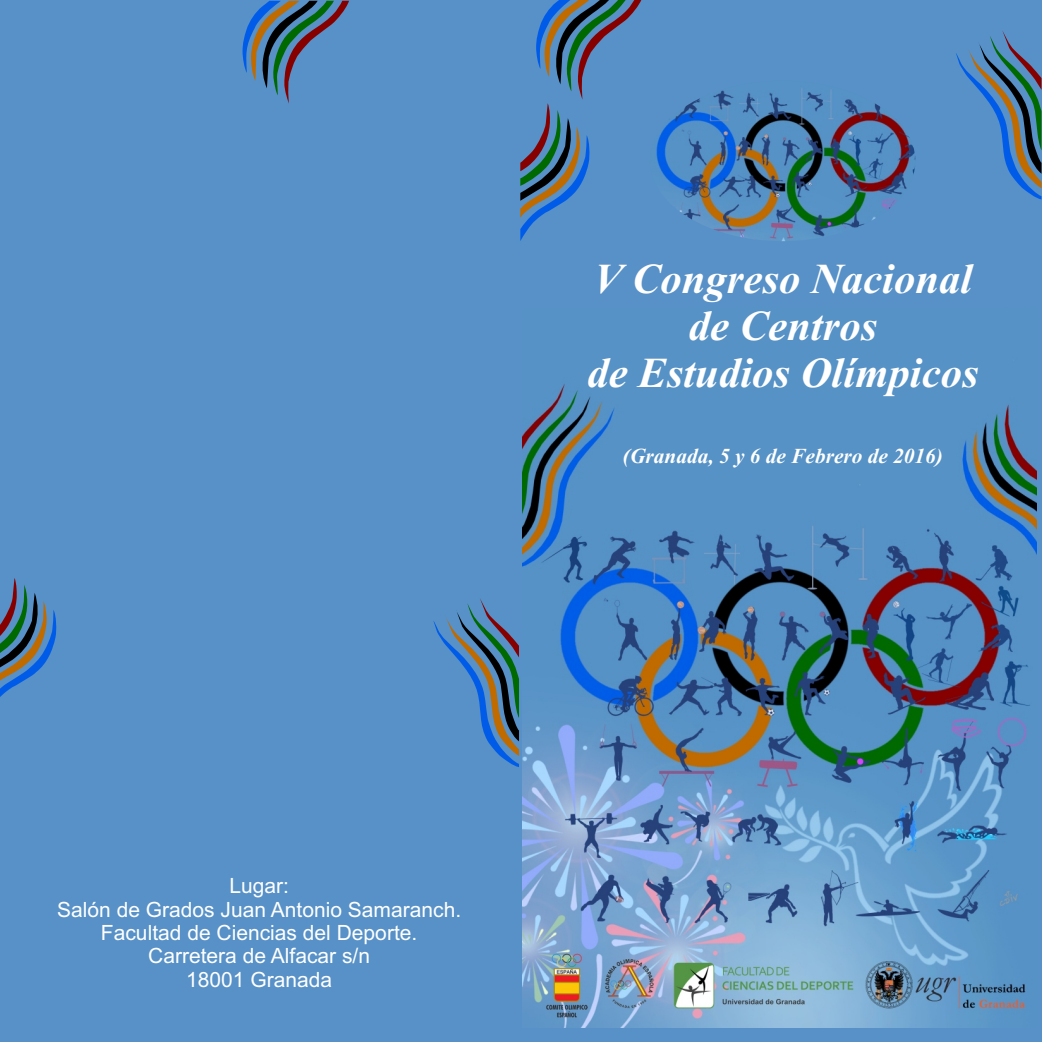
<style>
.page{position:relative;width:1042px;height:1042px;background:#5791c7}
.page>*{position:absolute;margin:0;border:0;box-sizing:border-box;transform-origin:0 0}
.t1{font:italic 700 42.7px/47.2px "Times New Roman";color:#fff;text-align:center}
.t2{font:italic 700 21.35px "Times New Roman";color:#fff}
.t3{font:21px/23.4px "Arial";color:#fff;text-align:center}
</style>
<div class="page">
<svg style="left:520px;top:0;width:123px;height:241px"></svg>
<svg style="left:956px;top:30px;width:85px;height:169px"></svg>
<img style="left:522px;top:307px;width:514px;height:720px">
<img style="left:650px;top:81px;width:265px;height:160px;border-radius:50%">
<svg style="left:242px;top:1px;width:107px;height:103px"></svg>
<svg style="left:0;top:578px;width:57px;height:137px"></svg>
<svg style="left:433px;top:598px;width:86px;height:169px"></svg>
<h1 class="t1" style="left:587px;top:259px;width:393px">V Congreso Nacional de Centros<br>de Estudios Olímpicos</h1>
<p class="t2" style="left:623px;top:448px;width:321px">(Granada, 5 y 6 de Febrero de 2016)</p>
<p class="t3" style="left:57px;top:876px;width:405px">Lugar:<br>Salón de Grados Juan Antonio Samaranch.<br>Facultad de Ciencias del Deporte.<br>Carretera de Alfacar s/n<br>18001 Granada</p>
</div>
